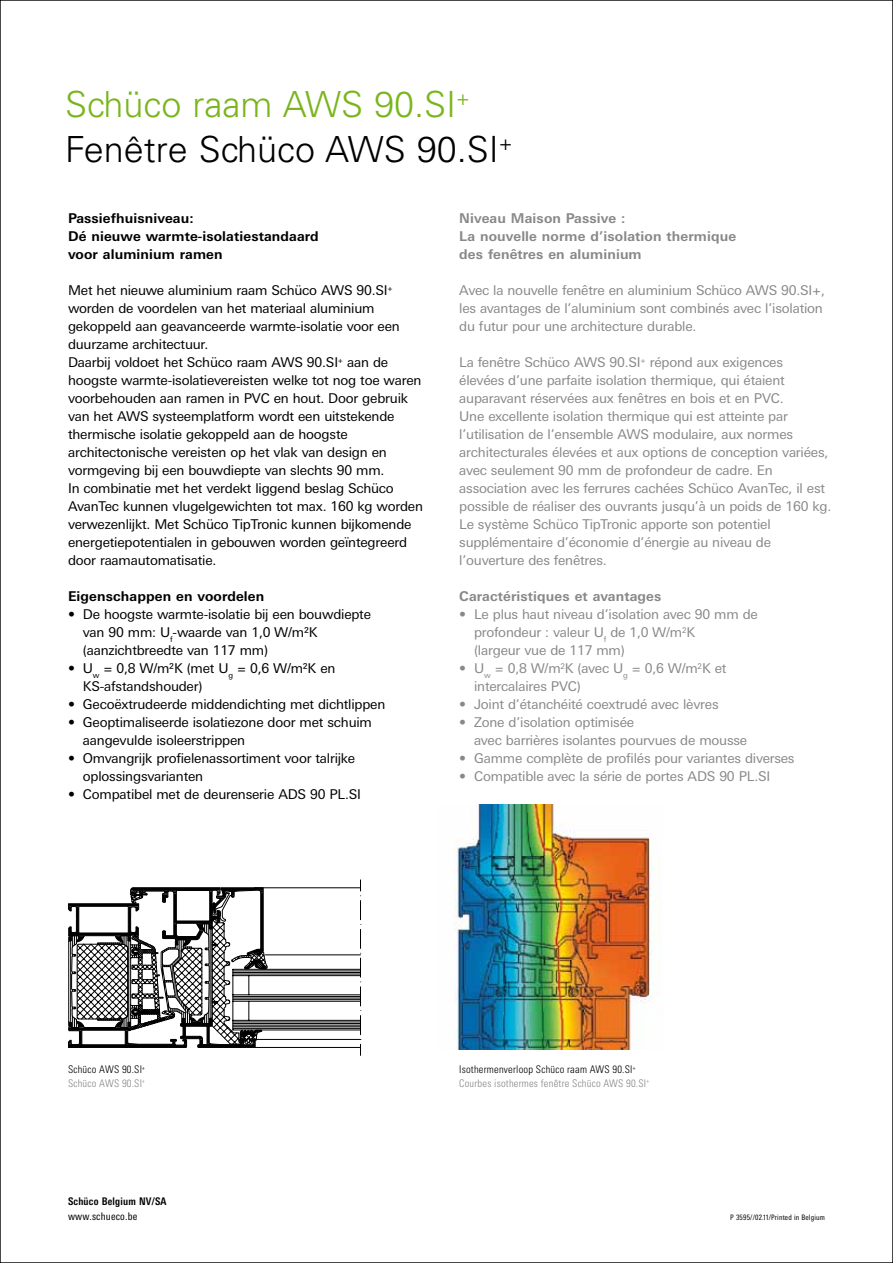
<style>
.page{position:relative;width:893px;height:1263px;background:#fff}
.page>*{position:absolute;margin:0;border:0;box-sizing:border-box;transform-origin:0 0}
.t1{font:300 36px/45px "Univers LT Std";color:#000}
.t2{font:13.5px/18px "LT Univers Basic";letter-spacing:-.015em;color:#000}
.t3{font:13.5px/18px "LT Univers Basic";letter-spacing:-.015em;color:#87888a}
.t4{font:700 13.5px/18px "LT Univers Basic";letter-spacing:.01em;color:#87888a}
.t5{font:700 13.5px/18px "LT Univers Basic";letter-spacing:.01em;color:#000}
.t6{font:300 condensed 10.5px/13.5px "Univers LT Std";letter-spacing:.02em;color:#87888a}
.t7{font:300 condensed 10.5px/13.5px "Univers LT Std";letter-spacing:.02em;color:#000}
.t8{font:700 condensed 10.5px "LT Univers";letter-spacing:.02em;color:#000}
.t9{font:condensed 10.5px "LT Univers";letter-spacing:.02em;color:#000}
.t10{font:condensed 7.5px "LT Univers";letter-spacing:.02em;color:#000}
.s1{color:#7ab51d}
.s2{color:#87888a}
.s3{color:#000}
</style>
<div class="page">
<img style="left:454px;top:805px;width:205px;height:244px">
<svg style="left:68px;top:880px;width:293px;height:175px"></svg>
<hr style="left:233px;top:996px;width:127px;height:1px;background:#000">
<hr style="left:233px;top:998px;width:127px;height:1px;background:#000">
<hr style="left:233px;top:999px;width:127px;height:1px;background:#000">
<hr style="left:233px;top:1021px;width:127px;height:1px;background:#000">
<hr style="left:233px;top:1023px;width:127px;height:1px;background:#000">
<hr style="left:233px;top:1025px;width:127px;height:1px;background:#000">
<hr style="left:233px;top:974px;width:127px;height:1px;background:#000">
<hr style="left:233px;top:972px;width:127px;height:1px;background:#000">
<hr style="left:233px;top:970px;width:127px;height:1px;background:#000">
<hr style="left:233px;top:1026px;width:127px;height:1px;background:#000">
<hr style="left:233px;top:1028px;width:127px;height:1px;background:#000">
<h1 class="t1" style="left:65px;top:82px;width:449px"><span class="s1">Schüco raam AWS 90.SI</span><sup>+<br></sup>Fenêtre Schüco AWS 90.SI<sup>+</sup></h1>
<p class="t5" style="left:68px;top:209px;width:252px">Passiefhuisniveau:<br>Dé nieuwe warmte-isolatiestandaard voor aluminium ramen</p>
<p class="t2" style="left:68px;top:281px;width:356px">Met het nieuwe aluminium raam Schüco AWS 90.SI<sup>+ </sup>worden de voordelen van het materiaal aluminium gekoppeld aan geavanceerde warmte-isolatie voor een duurzame architectuur.<br>Daarbij voldoet het Schüco raam AWS 90.SI<sup>+</sup> aan de hoogste warmte-isolatievereisten welke tot nog toe waren voorbehouden aan ramen in PVC en hout. Door gebruik van het AWS systeemplatform wordt een uitstekende thermische isolatie gekoppeld aan de hoogste architectonische vereisten op het vlak van design en vormgeving bij een bouwdiepte van slechts 90 mm.<br>In combinatie met het verdekt liggend beslag Schüco AvanTec kunnen vlugelgewichten tot max. 160 kg worden verwezenlijkt. Met Schüco TipTronic kunnen bijkomende energetiepotentialen in gebouwen worden geïntegreerd door raamautomatisatie.</p>
<p class="t5" style="left:68px;top:587px;width:198px">Eigenschappen en voordelen</p>
<p class="t2" style="left:83px;top:605px;width:290px;text-indent:-15px">• De hoogste warmte-isolatie bij een bouwdiepte van 90 mm: U<sub>f</sub>-waarde van 1,0 W/m²K (aanzichtbreedte van 117 mm)</p>
<p class="t2" style="left:83px;top:659px;width:254px;text-indent:-15px">• U<sub>w</sub> = 0,8 W/m²K (met U<sub>g</sub> = 0,6 W/m²K en<br>KS-afstandshouder)</p>
<p class="t2" style="left:68px;top:695px;width:319px">• Gecoëxtrudeerde middendichting met dichtlippen</p>
<p class="t2" style="left:83px;top:713px;width:291px;text-indent:-15px">• Geoptimaliseerde isolatiezone door met schuim aangevulde isoleerstrippen</p>
<p class="t2" style="left:83px;top:749px;width:274px;text-indent:-15px">• Omvangrijk profielenassortiment voor talrijke oplossingsvarianten</p>
<p class="t2" style="left:68px;top:785px;width:294px">• Compatibel met de deurenserie ADS 90 PL.SI</p>
<p class="t4" style="left:459px;top:209px;width:278px">Niveau Maison Passive :<br>La nouvelle norme d’isolation thermique des fenêtres en aluminium</p>
<p class="t3" style="left:459px;top:281px;width:367px">Avec la nouvelle fenêtre en aluminium Schüco AWS 90.SI+, les avantages de l’aluminium sont combinés avec l’isolation du futur pour une architecture durable.</p>
<p class="t3" style="left:459px;top:353px;width:374px">La fenêtre Schüco AWS 90.SI<sup>+</sup> répond aux exigences élevées d’une parfaite isolation thermique, qui étaient auparavant réservées aux fenêtres en bois et en PVC.<br>Une excellente isolation thermique qui est atteinte par l’utilisation de l’ensemble AWS modulaire, aux normes architecturales élevées et aux options de conception variées, avec seulement 90 mm de profondeur de cadre. En association avec les ferrures cachées Schüco AvanTec, il est possible de réaliser des ouvrants jusqu’à un poids de 160 kg.<br>Le système Schüco TipTronic apporte son potentiel supplémentaire d’économie d’énergie au niveau de l’ouverture des fenêtres.</p>
<p class="t4" style="left:459px;top:587px;width:204px">Caractéristiques et avantages</p>
<p class="t3" style="left:474px;top:605px;width:285px;text-indent:-15px">• Le plus haut niveau d’isolation avec 90 mm de profondeur : valeur U<sub>f</sub> de 1,0 W/m<sup>2</sup>K<br>(largeur vue de 117 mm)</p>
<p class="t3" style="left:474px;top:659px;width:254px;text-indent:-15px">• U<sub>w</sub> = 0,8 W/m<sup>2</sup>K (avec U<sub>g</sub> = 0,6 W/m<sup>2</sup>K et intercalaires PVC)</p>
<p class="t3" style="left:459px;top:695px;width:261px">• Joint d’étanchéité coextrudé avec lèvres</p>
<p class="t3" style="left:474px;top:713px;width:275px;text-indent:-15px">• Zone d’isolation optimisée<br>avec barrières isolantes pourvues de mousse</p>
<p class="t3" style="left:459px;top:749px;width:337px">• Gamme complète de profilés pour variantes diverses</p>
<p class="t3" style="left:459px;top:767px;width:312px">• Compatible avec la série de portes ADS 90 PL.SI</p>
<p class="t7" style="left:68px;top:1062px;width:78px">Schüco AWS 90.SI<sup>+<br></sup><span class="s2">Schüco AWS 90.SI</span><sup>+</sup></p>
<p class="t6" style="left:459px;top:1062px;width:191px"><span class="s3">Isothermenverloop Schüco raam AWS 90.SI</span><sup>+<br></sup>Courbes isothermes fenêtre Schüco AWS 90.SI<sup>+</sup></p>
<p class="t8" style="left:68px;top:1195px;width:100px">Schüco Belgium NV/SA</p>
<p class="t9" style="left:68px;top:1211px;width:71px">www.schueco.be</p>
<p class="t10" style="left:730px;top:1213px;width:96px">P 3595//02.11/Printed in Belgium</p>
</div>
